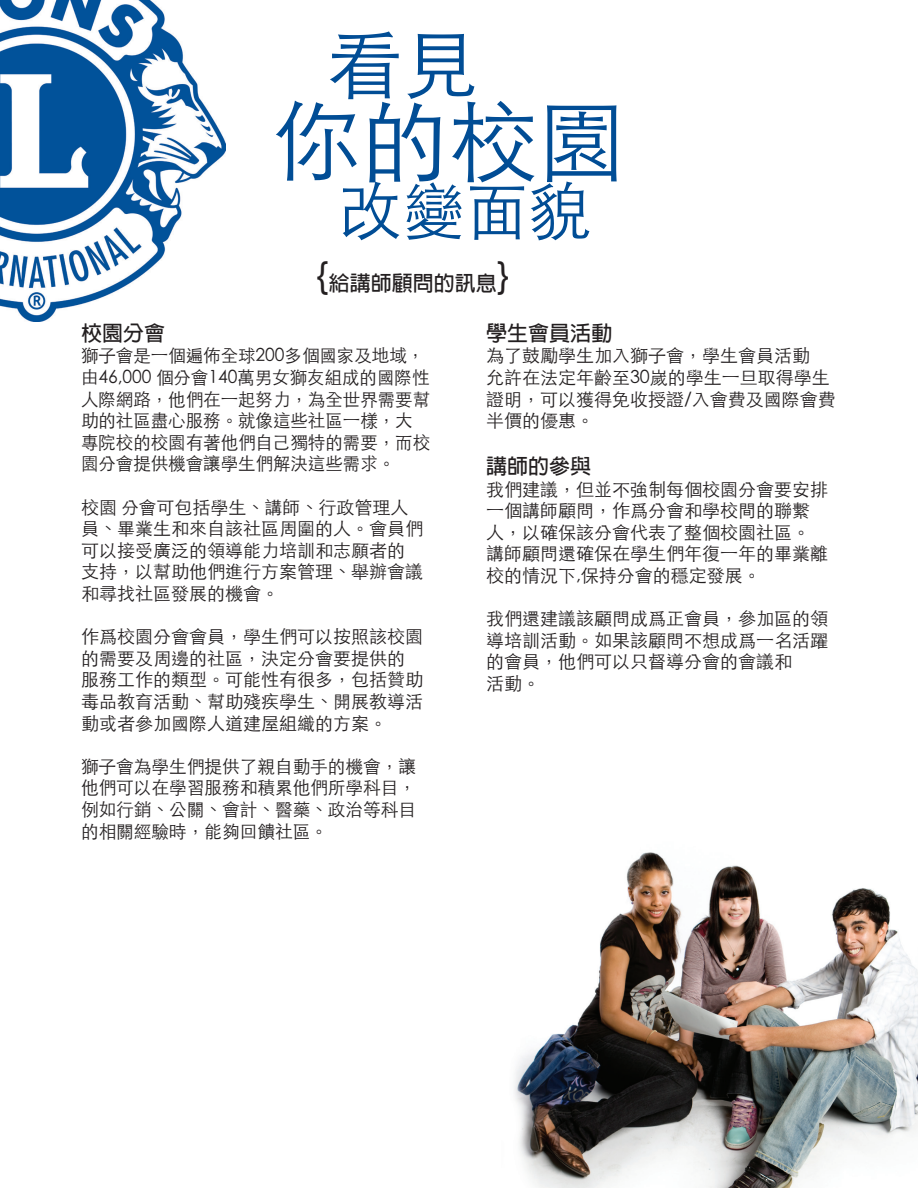
<style>
.page{position:relative;width:918px;height:1188px;background:#fff}
.page>*{position:absolute;margin:0;border:0;box-sizing:border-box;transform-origin:0 0}
.t1{font:300 88.5px "ST Heiti TC";color:#014d95}
.t2{font:300 76.5px "ST Heiti TC";color:#014d95}
.t3{font:300 63px "ST Heiti TC";color:#014d95}
.subhead{font:700 21px "Adobe Fan Heiti Std";color:#231f20}
.t4{font:300 18px/21.6px "ST Heiti TC";color:#231f20}
.s1{font-family:"ST Heiti TC";font-weight:300;font-size:36px}
</style>
<div class="page">
<img style="left:514px;top:852px;width:404px;height:336px">
<img style="left:0;top:0;width:226px;height:321px">
<p class="t2" style="left:326px;top:-3px;width:155px">看見</p>
<p class="t1" style="left:272px;top:65px;width:356px">你的校園</p>
<p class="t3" style="left:340px;top:157px;width:254px">改變面貌</p>
<p class="subhead" style="left:316px;top:271px;width:195px"><span class="s1">{</span>給講師顧問的訊息<span class="s1">}</span></p>
<p class="subhead" style="left:81px;top:321px;width:85px">校園分會</p>
<p class="t4" style="left:81px;top:343px;width:351px">獅子會是一個遍佈全球200多個國家及地域，由46,000 個分會140萬男女獅友組成的國際性人際網路，他們在一起努力，為全世界需要幫助的社區盡心服務。就像這些社區一樣，大</p>
<p class="t4" style="left:81px;top:430px;width:351px">專院校的校園有著他們自己獨特的需要，而校園分會提供機會讓學生們解決這些需求。</p>
<p class="t4" style="left:81px;top:494px;width:343px">校園 分會可包括學生、講師、行政管理人員、畢業生和來自該社區周圍的人。會員們可以接受廣泛的領導能力培訓和志願者的</p>
<p class="t4" style="left:81px;top:559px;width:343px">支持，以幫助他們進行方案管理、舉辦會議和尋找社區發展的機會。</p>
<p class="t4" style="left:81px;top:624px;width:343px">作爲校園分會會員，學生們可以按照該校園的需要及周邊的社區，決定分會要提供的</p>
<p class="t4" style="left:81px;top:667px;width:343px;text-align:justify">服務工作的類型。可能性有很多，包括贊助毒品教育活動、幫助殘疾學生、開展教導活動或者參加國際人道建屋組織的方案。</p>
<p class="t4" style="left:81px;top:754px;width:337px;text-align:justify">獅子會為學生們提供了親自動手的機會，讓他們可以在學習服務和積累他們所學科目，例如行銷、公關、會計、醫藥、政治等科目的相關經驗時，能夠回饋社區。</p>
<p class="subhead" style="left:486px;top:321px;width:127px">學生會員活動</p>
<p class="t4" style="left:486px;top:343px;width:325px">為了鼓勵學生加入獅子會，學生會員活動</p>
<p class="t4" style="left:486px;top:365px;width:351px">允許在法定年齡至30嵗的學生一旦取得學生證明，可以獲得免收授證/入會費及國際會費半價的優惠。</p>
<p class="subhead" style="left:486px;top:454px;width:106px">講師的參與</p>
<p class="t4" style="left:486px;top:476px;width:343px">我們建議，但並不強制每個校園分會要安排一個講師顧問，作爲分會和學校間的聯繫人，以確保該分會代表了整個校園社區。講師顧問還確保在學生們年復一年的畢業離校的情況下,保持分會的穩定發展。</p>
<p class="t4" style="left:486px;top:606px;width:343px;text-align:justify">我們還建議該顧問成爲正會員，參加區的領導培訓活動。如果該顧問不想成爲一名活躍的會員，他們可以只督導分會的會議和</p>
<p class="t4" style="left:486px;top:671px;width:55px">活動。</p>
</div>
